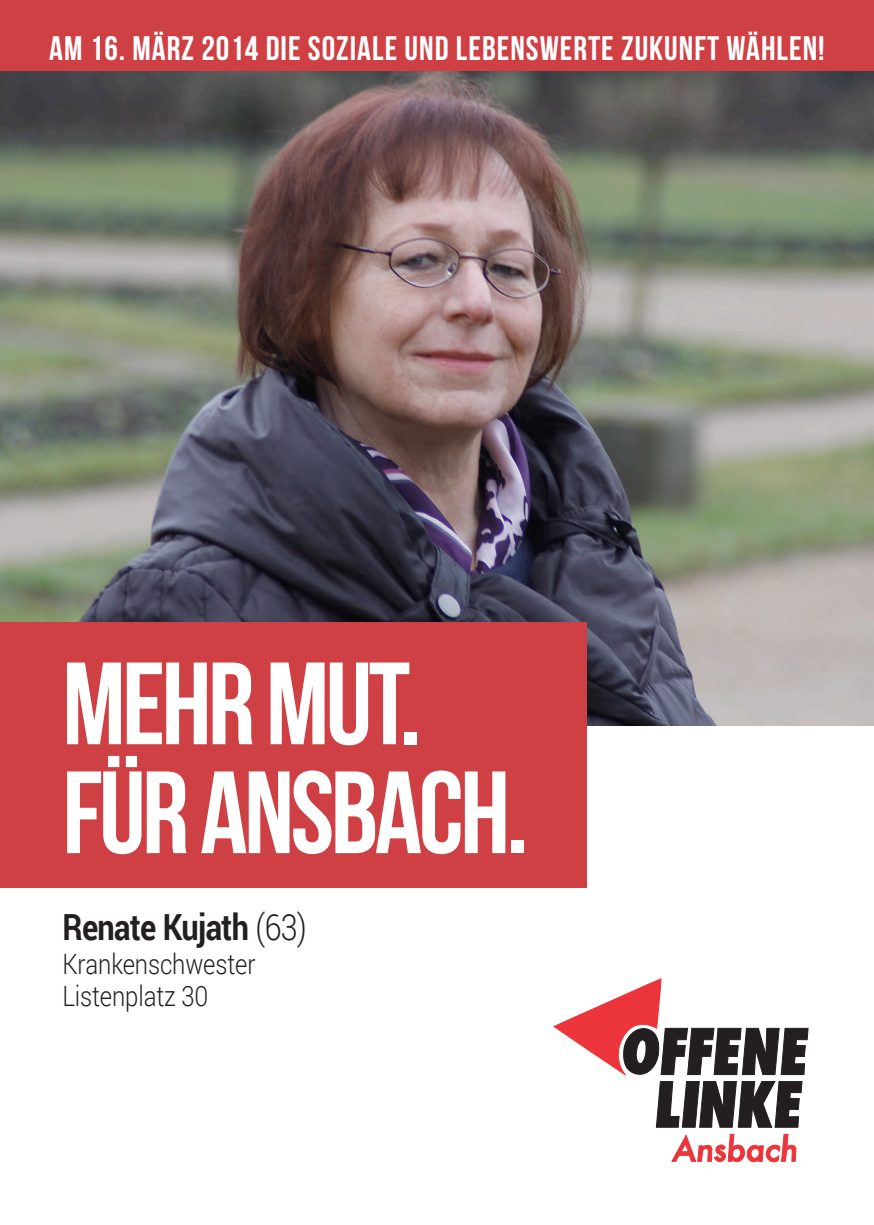
<style>
.page{position:relative;width:874px;height:1225px;background:#fff}
.page>*{position:absolute;margin:0;border:0;box-sizing:border-box;transform-origin:0 0}
.t1{font:116.6px/108.8px "Bebas Neue";letter-spacing:-.03em;color:#fff}
.t2{font:700 36px "Roboto";letter-spacing:-.02em;color:#231f20;scale:.85 1}
.t3{font:34px "Bebas Neue";letter-spacing:.03em;color:#fff}
.t4{font:300 28px/32px "Roboto";letter-spacing:-.005em;color:#231f20;scale:.85 1}
.s1{font-weight:300}
</style>
<div class="page">
<img style="left:0;top:71px;width:873px;height:654px">
<div style="left:0;top:622px;width:586px;height:265px;background:#ce4043"></div>
<div style="left:0;top:0;width:873px;height:71px;background:#ce4043"></div>
<svg style="left:553px;top:978px;width:255px;height:97px"></svg>
<svg style="left:655px;top:1081px;width:147px;height:46px"></svg>
<svg style="left:671px;top:1134px;width:124px;height:29px"></svg>
<p class="t3" style="left:49px;top:29px;width:776px">AM 16. MÄRZ 2014 DIE SOZIALE UND LEBENSWERTE ZUKUNFT WÄHLEN!</p>
<h1 class="t1" style="left:62px;top:648px;width:467px">MEHR MUT.<br>FÜR ANSBACH.</h1>
<p class="t2" style="left:62px;top:902px;width:289px">Renate Kujath <span class="s1">(63)</span></p>
<p class="t4" style="left:62px;top:947px;width:228px">Krankenschwester<br>Listenplatz 30</p>
</div>
